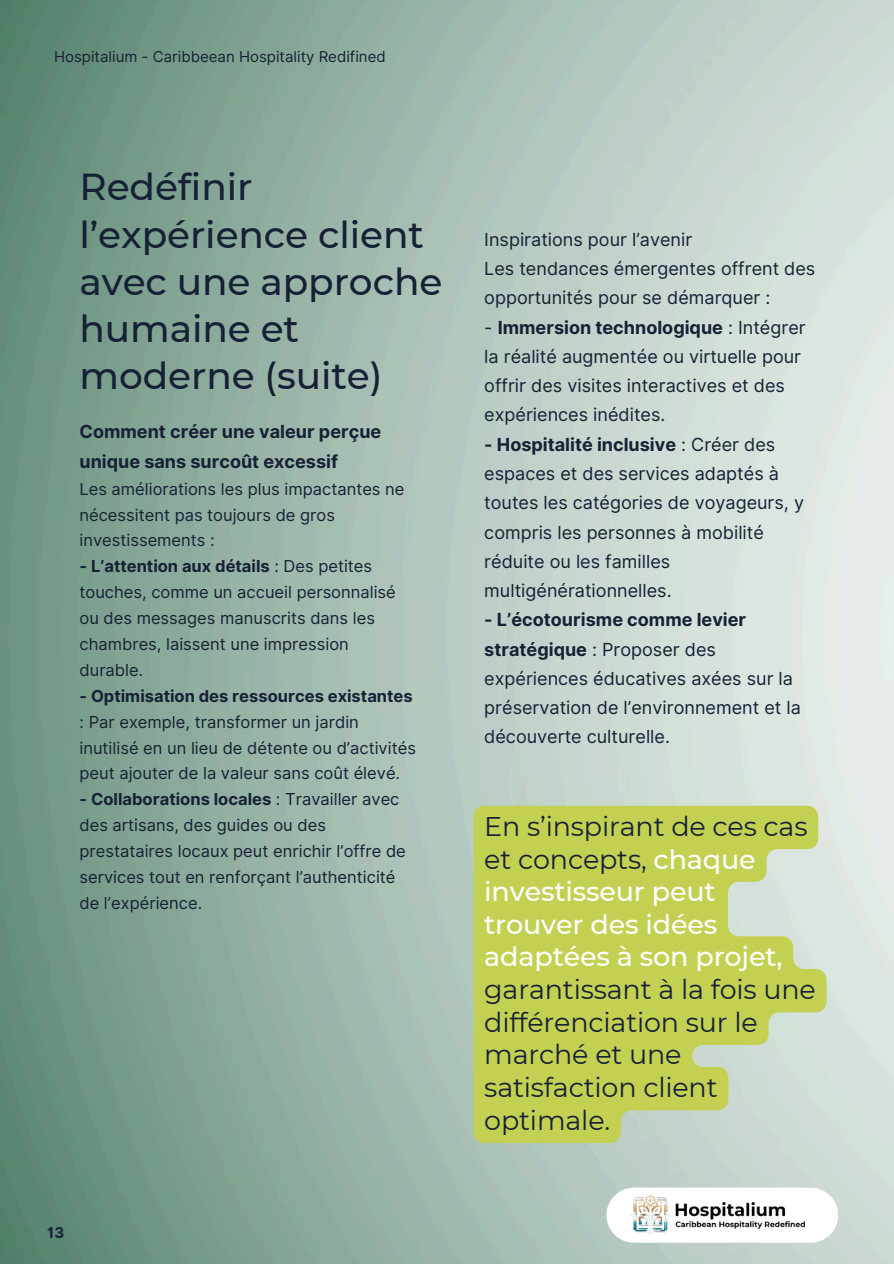
<style>
.page{position:relative;width:894px;height:1264px;background:#fff}
.page>*{position:absolute;margin:0;border:0;box-sizing:border-box;transform-origin:0 0}
.t1{font:500 37.5px/47.2px "Montserrat";letter-spacing:-.005em;color:#172135}
.t2{font:500 27px/32.7px "Montserrat";letter-spacing:-.005em;color:#fff}
.t3{font:27px/32.7px "Montserrat";letter-spacing:-.005em;color:#172135}
.t4{font:18px/29.2px "Inter";color:#172135}
.t5{font:700 18px/29.2px "Inter";color:#172135}
.t6{font:16.5px/25.8px "Inter";color:#172135}
.t7{font:700 16.5px "Inter";color:#172135}
.t8{font:15px "Inter";color:#172135}
.t9{font:700 15px "Inter";color:#172135}
.s1{font-weight:700}
.s2{font-weight:400;color:#172135}
</style>
<div class="page">
<img style="left:0;top:0;width:893px;height:1263px">
<div style="left:606px;top:1187px;width:231px;height:55px;background:#fff;border-radius:28px"></div>
<img style="left:631px;top:1195px;width:173px;height:38px">
<svg style="left:473px;top:805px;width:353px;height:337px;background:#c5d26d"></svg>
<p class="t8" style="left:54px;top:48px;width:333px">Hospitalium - Caribbeean Hospitality Redifined</p>
<h1 class="t1" style="left:79px;top:163px;width:364px">Redéfinir l’expérience client avec une approche humaine et moderne (suite)</h1>
<p class="t5" style="left:79px;top:417px;width:303px">Comment créer une valeur perçue unique sans surcoût excessif</p>
<p class="t6" style="left:79px;top:475px;width:326px">Les améliorations les plus impactantes ne nécessitent pas toujours de gros investissements :</p>
<p class="t6" style="left:79px;top:553px;width:318px"><span class="s1">- L’attention aux détails</span> : Des petites touches, comme un accueil personnalisé ou des messages manuscrits dans les chambres, laissent une impression durable.</p>
<p class="t7" style="left:79px;top:686px;width:334px">- Optimisation des ressources existantes</p>
<p class="t6" style="left:79px;top:708px;width:338px">: Par exemple, transformer un jardin inutilisé en un lieu de détente ou d’activités peut ajouter de la valeur sans coût élevé.</p>
<p class="t6" style="left:79px;top:786px;width:328px"><span class="s1">- Collaborations locales</span> : Travailler avec des artisans, des guides ou des prestataires locaux peut enrichir l’offre de services tout en renforçant l’authenticité de l’expérience.</p>
<p class="t9" style="left:47px;top:1223px;width:18px">13</p>
<p class="t4" style="left:484px;top:225px;width:332px">Inspirations pour l’avenir<br>Les tendances émergentes offrent des opportunités pour se démarquer :</p>
<p class="t4" style="left:484px;top:312px;width:323px">- <span class="s1">Immersion technologique</span> : Intégrer la réalité augmentée ou virtuelle pour offrir des visites interactives et des expériences inédites.</p>
<p class="t4" style="left:484px;top:429px;width:321px"><span class="s1">- Hospitalité inclusive</span> : Créer des espaces et des services adaptés à toutes les catégories de voyageurs, y compris les personnes à mobilité réduite ou les familles multigénérationnelles.</p>
<p class="t4" style="left:484px;top:605px;width:318px"><span class="s1">- L’écotourisme comme levier stratégique</span> : Proposer des expériences éducatives axées sur la préservation de l’environnement et la découverte culturelle.</p>
<h2 class="t2" style="left:484px;top:809px;width:324px"><span class="s2">En s’inspirant de ces cas et concepts,</span> chaque investisseur peut trouver des idées adaptées à son projet,</h2>
<h2 class="t3" style="left:484px;top:973px;width:333px">garantissant à la fois une différenciation sur le marché et une satisfaction client optimale.</h2>
</div>
